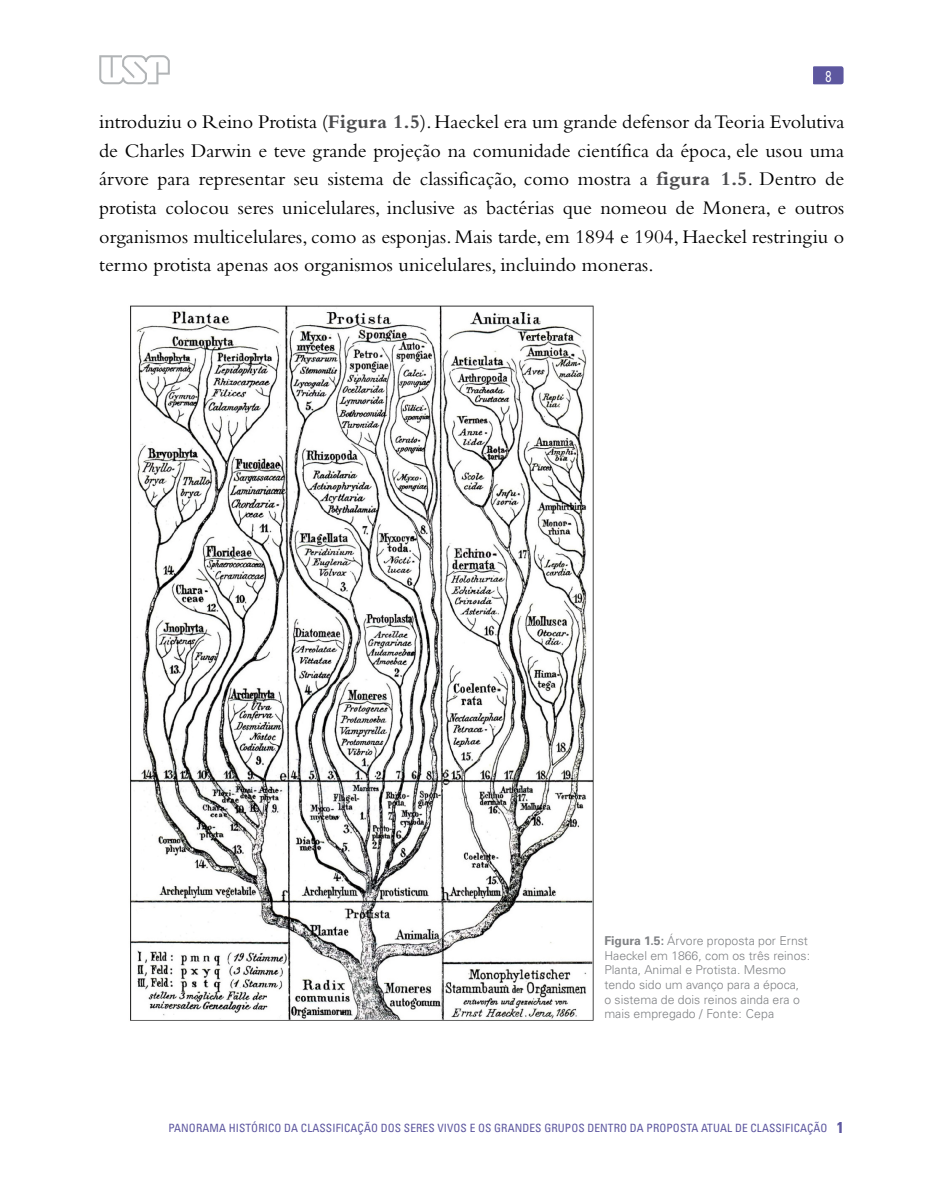
<style>
.page{position:relative;width:943px;height:1191px;background:#fff}
.page>*{position:absolute;margin:0;border:0;box-sizing:border-box;transform-origin:0 0}
.t1{font:20.12px/28.7px "Bembo";color:#000;text-align:justify}
.t2{font:15.75px "Univers";color:#fff;scale:.69 1}
.t3{font:300 12.25px/14.7px "Univers";color:#808285}
.t4{font:condensed 11.38px "Univers";letter-spacing:.01em;color:#5d579f}
.s1{font-weight:700;color:#4d4d4f}
.s2{font-weight:700}
.s3{font-weight:700;font-size:15.75px}
</style>
<div class="page">
<div style="left:812px;top:66px;width:31px;height:18px;background:#5d579f;border-radius:2px"></div>
<hr style="left:811px;top:64px;width:2px;height:24px;background:#fff">
<svg style="left:99px;top:55px;width:71px;height:29px"></svg>
<img style="left:130px;top:305px;width:464px;height:716px">
<p class="t2" style="left:825px;top:67px;width:10px">8</p>
<p class="t1" style="left:99px;top:107px;width:746px">introduziu o Reino Protista (<span class="s1">Figura 1.5</span>). Haeckel era um grande defensor da Teoria Evolutiva de Charles Darwin e teve grande projeção na comunidade científica da época, ele usou uma árvore para representar seu sistema de classificação, como mostra a <span class="s1">figura 1.5</span>. Dentro de protista colocou seres unicelulares, inclusive as bactérias que nomeou de Monera, e outros organismos multicelulares, como as esponjas. Mais tarde, em 1894 e 1904, Haeckel restringiu o termo protista apenas aos organismos unicelulares, incluindo moneras.</p>
<p class="t3" style="left:604px;top:933px;width:207px"><span class="s2">Figura 1.5:</span> Árvore proposta por Ernst Haeckel em 1866, com os três reinos:<br>Planta, Animal e Protista. Mesmo tendo sido um avanço para a época,<br>o sistema de dois reinos ainda era o mais empregado / Fonte: Cepa</p>
<p class="t4" style="left:168px;top:1121px;width:677px">PANORAMA HISTÓRICO DA CLASSIFICAÇÃO DOS SERES VIVOS E OS GRANDES GRUPOS DENTRO DA PROPOSTA ATUAL DE CLASSIFICAÇÃO <span class="s3">1</span></p>
</div>
